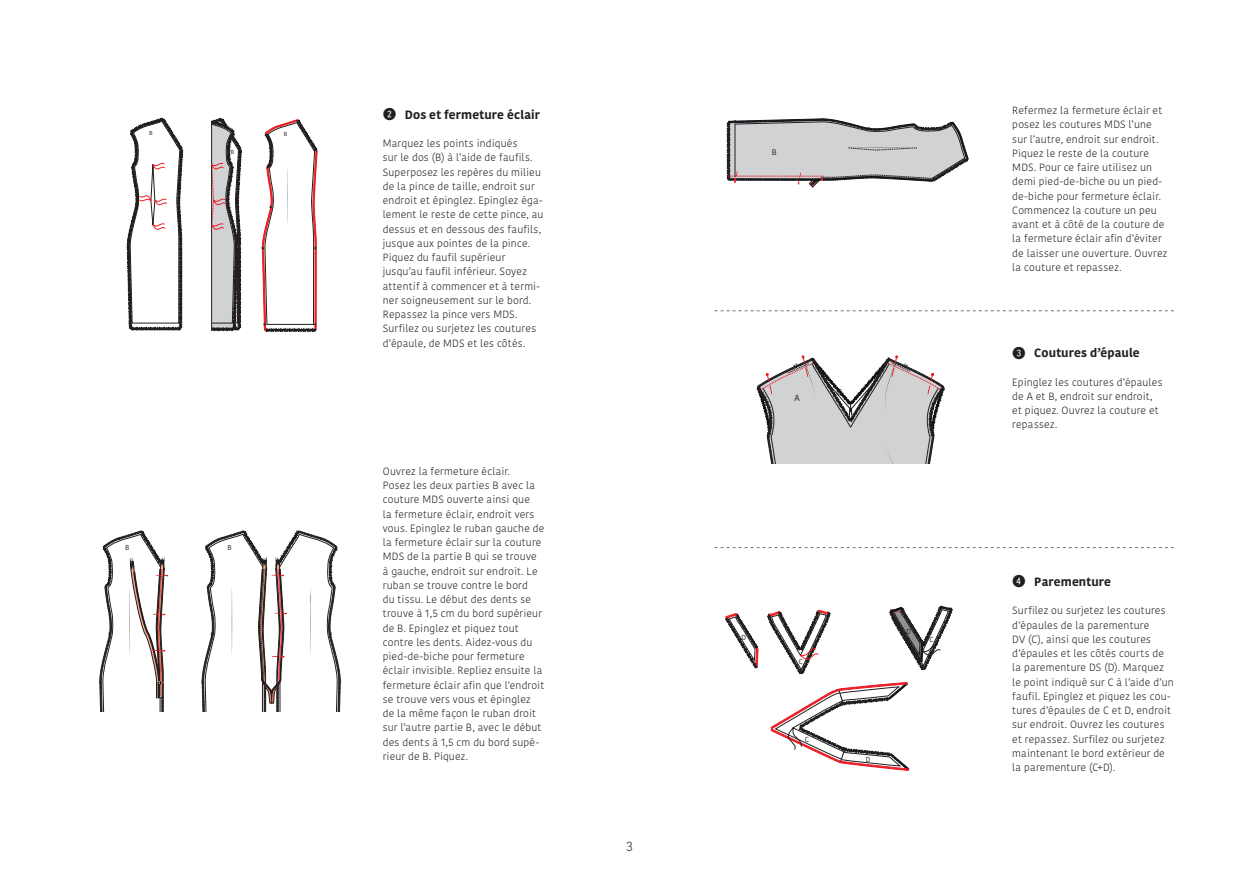
<style>
.page{position:relative;width:1259px;height:893px;background:#fff}
.page>*{position:absolute;margin:0;border:0;box-sizing:border-box;transform-origin:0 0}
.t1{font:13.5px "Kohinoor";color:#57585a}
.t2{font:700 12px "Kohinoor";letter-spacing:.01em;color:#231f20}
.t3{font:300 10.5px/14.2px "Kohinoor";letter-spacing:.02em;color:#231f20}
.t4{font:8.85px "Kohinoor";color:#231f20}
.t5{font:8.1px "Kohinoor";color:#231f20}
.t6{font:7.2px "Kohinoor";color:#231f20}
.t7{font:5.85px "Kohinoor";color:#231f20}
.s1{font-family:"Fyra Numeric Circle Closed";font-weight:400;font-size:16.5px}
</style>
<div class="page">
<svg style="left:714px;top:310px;width:460px;height:1px"></svg>
<svg style="left:714px;top:547px;width:460px;height:1px"></svg>
<svg style="left:261px;top:119px;width:57px;height:212px"></svg>
<svg style="left:126px;top:119px;width:57px;height:211px"></svg>
<svg style="left:211px;top:119px;width:30px;height:211px"></svg>
<svg style="left:98px;top:531px;width:70px;height:181px"></svg>
<svg style="left:201px;top:531px;width:141px;height:181px"></svg>
<svg style="left:727px;top:118px;width:241px;height:70px"></svg>
<svg style="left:756px;top:355px;width:189px;height:109px"></svg>
<svg style="left:725px;top:613px;width:33px;height:55px"></svg>
<svg style="left:767px;top:610px;width:63px;height:64px"></svg>
<svg style="left:889px;top:606px;width:63px;height:64px"></svg>
<svg style="left:770px;top:682px;width:139px;height:89px"></svg>
<p class="t7" style="left:149px;top:129px;width:5px">B</p>
<p class="t7" style="left:231px;top:148px;width:5px">B</p>
<p class="t7" style="left:284px;top:130px;width:5px">B</p>
<p class="t6" style="left:125px;top:543px;width:6px">B</p>
<p class="t6" style="left:227px;top:543px;width:6px">B</p>
<p class="t2" style="left:383px;top:107px;width:158px"><span class="s1">2</span> Dos et fermeture éclair</p>
<p class="t3" style="left:383px;top:137px;width:162px">Marquez les points indiqués<br>sur le dos (B) à l’aide de faufils.<br>Superposez les repères du milieu de la pince de taille, endroit sur endroit et épinglez. Epinglez éga‑ lement le reste de cette pince, au dessus et en dessous des faufils, jusque aux pointes de la pince.<br>Piquez du faufil supérieur jusqu’au faufil inférieur. Soyez attentif à commencer et à termi‑ ner soigneusement sur le bord.<br>Repassez la pince vers MDS.<br>Surfilez ou surjetez les coutures d’épaule, de MDS et les côtés.</p>
<p class="t3" style="left:383px;top:464px;width:163px">Ouvrez la fermeture éclair.<br>Posez les deux parties B avec la couture MDS ouverte ainsi que<br>la fermeture éclair, endroit vers vous. Epinglez le ruban gauche de la fermeture éclair sur la couture<br>MDS de la partie B qui se trouve à gauche, endroit sur endroit. Le ruban se trouve contre le bord<br>du tissu. Le début des dents se trouve à 1,5 cm du bord supérieur de B. Epinglez et piquez tout contre les dents. Aidez-vous du pied-de-biche pour fermeture éclair invisible. Repliez ensuite la fermeture éclair afin que l’endroit se trouve vers vous et épinglez de la même façon le ruban droit sur l’autre partie B, avec le début des dents à 1,5 cm du bord supé‑ rieur de B. Piquez.</p>
<p class="t1" style="left:626px;top:837px;width:8px">3</p>
<p class="t5" style="left:772px;top:147px;width:6px">B</p>
<p class="t4" style="left:794px;top:392px;width:7px">A</p>
<p class="t4" style="left:836px;top:386px;width:7px">B</p>
<p class="t6" style="left:741px;top:633px;width:6px">D</p>
<p class="t6" style="left:799px;top:657px;width:6px">C</p>
<p class="t6" style="left:804px;top:735px;width:6px">C</p>
<p class="t6" style="left:906px;top:627px;width:6px">D</p>
<p class="t6" style="left:929px;top:634px;width:6px">C</p>
<p class="t6" style="left:865px;top:754px;width:6px">D</p>
<p class="t3" style="left:1012px;top:103px;width:157px">Refermez la fermeture éclair et posez les coutures MDS l’une sur l’autre, endroit sur endroit.<br>Piquez le reste de la couture<br>MDS. Pour ce faire utilisez un demi pied-de-biche ou un pied&shy;de-biche pour fermeture éclair.<br>Commencez la couture un peu avant et à côté de la couture de la fermeture éclair afin d’éviter de laisser une ouverture. Ouvrez la couture et repassez.</p>
<p class="t2" style="left:1012px;top:345px;width:129px"><span class="s1">3</span> Coutures d’épaule</p>
<p class="t3" style="left:1012px;top:375px;width:152px">Epinglez les coutures d’épaules de A et B, endroit sur endroit, et piquez. Ouvrez la couture et repassez.</p>
<p class="t2" style="left:1012px;top:574px;width:100px"><span class="s1">4</span> Parementure</p>
<p class="t3" style="left:1012px;top:604px;width:163px">Surfilez ou surjetez les coutures d’épaules de la parementure<br>DV (C), ainsi que les coutures d’épaules et les côtés courts de la parementure DS (D). Marquez le point indiqué sur C à l’aide d’un faufil. Epinglez et piquez les cou‑ tures d’épaules de C et D, endroit sur endroit. Ouvrez les coutures et repassez. Surfilez ou surjetez maintenant le bord extérieur de la parementure (C+D).</p>
</div>
